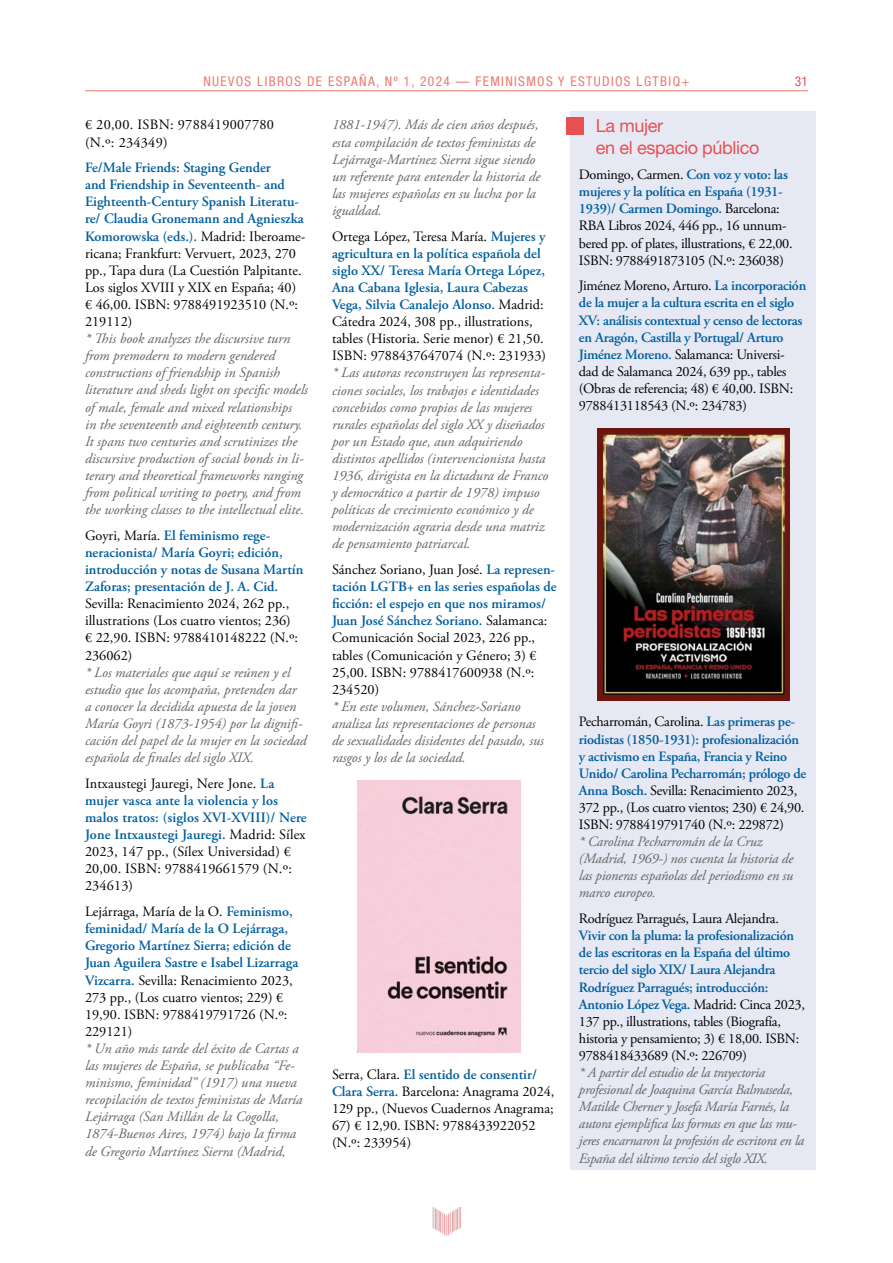
<style>
.page{position:relative;width:893px;height:1263px;background:#fff}
.page>*{position:absolute;margin:0;border:0;box-sizing:border-box;transform-origin:0 0}
.t1{font:18px/21.6px "Helvetica Neue LT Std";letter-spacing:-.02em;color:#e95052}
.t2{font:italic 14.25px/17.1px "Adobe Garamond Pro";color:#646363}
.t3{font:14.25px/17.1px "Adobe Garamond Pro";color:#000}
.t4{font:600 14.25px/17.1px "Adobe Garamond Pro";letter-spacing:-.02em;color:#005e9d}
.t5{font:600 14.25px/17.1px "Adobe Garamond Pro";color:#005e9d}
.t6{font:14.25px/17.1px "Adobe Garamond Pro";letter-spacing:-.02em;color:#000}
.t7{font:italic 14.25px/17.1px "Adobe Garamond Pro";letter-spacing:-.02em;color:#646363}
.t8{font:14.25px/17.1px "Adobe Garamond Pro";letter-spacing:.02em;color:#000}
.t9{font:condensed 13.5px "Helvetica Neue LT Std";letter-spacing:.1em;color:#ee7a71}
.t10{font:condensed 13.5px "Helvetica Neue LT Std";color:#e95052}
.s1{font-weight:600;color:#005e9d}
.s2{font-weight:400;color:#000}
</style>
<div class="page">
<img style="left:433px;top:1208px;width:27px;height:27px">
<hr style="left:85px;top:90px;width:723px;height:1px;background:#ee7a71">
<div style="left:570px;top:111px;width:246px;height:1058px;background:#e6e9f4"></div>
<div style="left:566px;top:117px;width:17px;height:17px;background:#e95052"></div>
<img style="left:358px;top:780px;width:162px;height:272px">
<img style="left:597px;top:428px;width:193px;height:273px">
<p class="t9" style="left:203px;top:74px;width:488px">NUEVOS LIBROS DE ESPAÑA, Nº 1, 2024 — FEMINISMOS Y ESTUDIOS LGTBIQ+</p>
<p class="t10" style="left:795px;top:74px;width:14px">31</p>
<p class="t8" style="left:85px;top:117px;width:190px">€ 20,00. ISBN: 9788419007780 (N.º: 234349)</p>
<p class="t3" style="left:85px;top:160px;width:222px"><span class="s1">Fe/Male Friends: Staging Gender<br>and Friendship in Seventeenth- and Eighteenth-Century Spanish Literatu&shy;re/ Claudia Gronemann and Agnieszka Komorowska (eds.).</span> Madrid: Iberoame&shy;ricana; Frankfurt: Vervuert, 2023, 270 pp., Tapa dura (La Cuestión Palpitante.<br>Los siglos XVIII y XIX en España; 40) € 46,00. ISBN: 9788491923510 (N.º:<br>219112)</p>
<p class="t2" style="left:85px;top:330px;width:224px">* This book analyzes the discursive turn from premodern to modern gendered constructions of friendship in Spanish literature and sheds light on specific models of male, female and mixed relationships<br>in the seventeenth and eighteenth century.<br>It spans two centuries and scrutinizes the discursive production of social bonds in li&shy;terary and theoretical frameworks ranging from political writing to poetry, and from the working classes to the intellectual elite.</p>
<p class="t5" style="left:85px;top:527px;width:220px"><span class="s2">Goyri, María.</span> El feminismo rege&shy;neracionista/ María Goyri; edición, introducción y notas de Susana Martín Zaforas; presentación de J. A. Cid.</p>
<p class="t3" style="left:85px;top:596px;width:215px">Sevilla: Renacimiento 2024, 262 pp., illustrations (Los cuatro vientos; 236) € 22,90. ISBN: 9788410148222 (N.º:<br>236062)</p>
<p class="t2" style="left:85px;top:664px;width:223px">* Los materiales que aquí se reúnen y el estudio que los acompaña, pretenden dar<br>a conocer la decidida apuesta de la joven María Goyri (1873-1954) por la dignifi&shy;cación del papel de la mujer en la sociedad española de finales del siglo XIX.</p>
<p class="t3" style="left:85px;top:775px;width:223px">Intxaustegi Jauregi, Nere Jone. <span class="s1">La mujer vasca ante la violencia y los malos tratos: (siglos XVI-XVIII)/ Nere<br>Jone Intxaustegi Jauregi.</span> Madrid: Sílex<br>2023, 147 pp., (Sílex Universidad) €<br>20,00. ISBN: 9788419661579 (N.º:<br>234613)</p>
<p class="t5" style="left:85px;top:903px;width:215px"><span class="s2">Lejárraga, María de la O.</span> Feminismo, feminidad/ María de la O Lejárraga, Gregorio Martínez Sierra; edición de Juan Aguilera Sastre e Isabel Lizarraga Vizcarra. <span class="s2">Sevilla: Renacimiento 2023, 273 pp., (Los cuatro vientos; 229) € 19,90. ISBN: 9788419791726 (N.º:<br>229121)</span></p>
<p class="t2" style="left:85px;top:1040px;width:219px">* Un año más tarde del éxito de Cartas a las mujeres de España, se publicaba “Fe&shy;minismo, feminidad” (1917) una nueva recopilación de textos feministas de María Lejárraga (San Millán de la Cogolla, 1874-Buenos Aires, 1974) bajo la firma de Gregorio Martínez Sierra (Madrid,</p>
<p class="t1" style="left:596px;top:114px;width:165px">La mujer<br>en el espacio público</p>
<p class="t6" style="left:579px;top:167px;width:215px">Domingo, Carmen. <span class="s1">Con voz y voto: las mujeres y la política en España (1931- 1939)/ Carmen Domingo.</span> Barcelona:<br>RBA Libros 2024, 446 pp., 16 unnum&shy;bered pp. of plates, illustrations, € 22,00.<br>ISBN: 9788491873105 (N.º: 236038)</p>
<p class="t4" style="left:579px;top:277px;width:229px"><span class="s2">Jiménez Moreno, Arturo.</span> La incorporación de la mujer a la cultura escrita en el siglo XV: análisis contextual y censo de lectoras en Aragón, Castilla y Portugal/ Arturo Jiménez Moreno. <span class="s2">Salamanca: Universi&shy;dad de Salamanca 2024, 639 pp., tables (Obras de referencia; 48) € 40,00. ISBN:<br>9788413118543 (N.º: 234783)</span></p>
<p class="t2" style="left:332px;top:117px;width:210px">1881-1947). Más de cien años después, esta compilación de textos feministas de Lejárraga-Martínez Sierra sigue siendo un referente para entender la historia de las mujeres españolas en su lucha por la igualdad.</p>
<p class="t3" style="left:332px;top:228px;width:216px">Ortega López, Teresa María. <span class="s1">Mujeres y agricultura en la política española del siglo XX/ Teresa María Ortega López, Ana Cabana Iglesia, Laura Cabezas Vega, Silvia Canalejo Alonso.</span> Madrid:<br>Cátedra 2024, 308 pp., illustrations, tables (Historia. Serie menor) € 21,50.<br>ISBN: 9788437647074 (N.º: 231933)</p>
<p class="t2" style="left:332px;top:365px;width:218px">* Las autoras reconstruyen las representa&shy;ciones sociales, los trabajos e identidades concebidos como propios de las mujeres rurales españolas del siglo XX y diseñados por un Estado que, aun adquiriendo distintos apellidos (intervencionista hasta 1936, dirigista en la dictadura de Franco y democrático a partir de 1978) impuso políticas de crecimiento económico y de modernización agraria desde una matriz de pensamiento patriarcal.</p>
<p class="t3" style="left:332px;top:561px;width:226px">Sánchez Soriano, Juan José. <span class="s1">La represen&shy;tación LGTB+ en las series españolas de ficción: el espejo en que nos miramos/ Juan José Sánchez Soriano.</span> Salamanca:<br>Comunicación Social 2023, 226 pp., tables (Comunicación y Género; 3) € 25,00. ISBN: 9788417600938 (N.º:<br>234520)</p>
<p class="t2" style="left:332px;top:698px;width:213px">* En este volumen, Sánchez-Soriano analiza las representaciones de personas de sexualidades disidentes del pasado, sus rasgos y los de la sociedad.</p>
<p class="t4" style="left:579px;top:713px;width:229px"><span class="s2">Pecharromán, Carolina.</span> Las primeras pe&shy;riodistas (1850-1931): profesionalización y activismo en España, Francia y Reino Unido/ Carolina Pecharromán; prólogo de Anna Bosch. <span class="s2">Sevilla: Renacimiento 2023, 372 pp., (Los cuatro vientos; 230) € 24,90.<br>ISBN: 9788419791740 (N.º: 229872)</span></p>
<p class="t2" style="left:579px;top:833px;width:216px">* Carolina Pecharromán de la Cruz (Madrid, 1969-) nos cuenta la historia de las pioneras españolas del periodismo en su marco europeo.</p>
<p class="t6" style="left:579px;top:910px;width:202px">Rodríguez Parragués, Laura Alejandra.</p>
<p class="t4" style="left:579px;top:927px;width:228px">Vivir con la pluma: la profesionalización de las escritoras en la España del último tercio del siglo XIX/ Laura Alejandra Rodríguez Parragués; introducción:<br>Antonio López Vega. <span class="s2">Madrid: Cinca 2023, 137 pp., illustrations, tables (Biografía, historia y pensamiento; 3) € 18,00. ISBN:<br>9788418433689 (N.º: 226709)</span></p>
<p class="t7" style="left:579px;top:1064px;width:227px">* A partir del estudio de la trayectoria profesional de Joaquina García Balmaseda, Matilde Cherner y Josefa María Farnés, la autora ejemplifica las formas en que las mu&shy;jeres encarnaron la profesión de escritora en la España del último tercio del siglo XIX.</p>
<p class="t3" style="left:332px;top:1066px;width:224px">Serra, Clara. <span class="s1">El sentido de consentir/<br>Clara Serra.</span> Barcelona: Anagrama 2024,<br>129 pp., (Nuevos Cuadernos Anagrama;</p>
<p class="t3" style="left:332px;top:1117px;width:205px">67) € 12,90. ISBN: 9788433922052 (N.º: 233954)</p>
</div>
